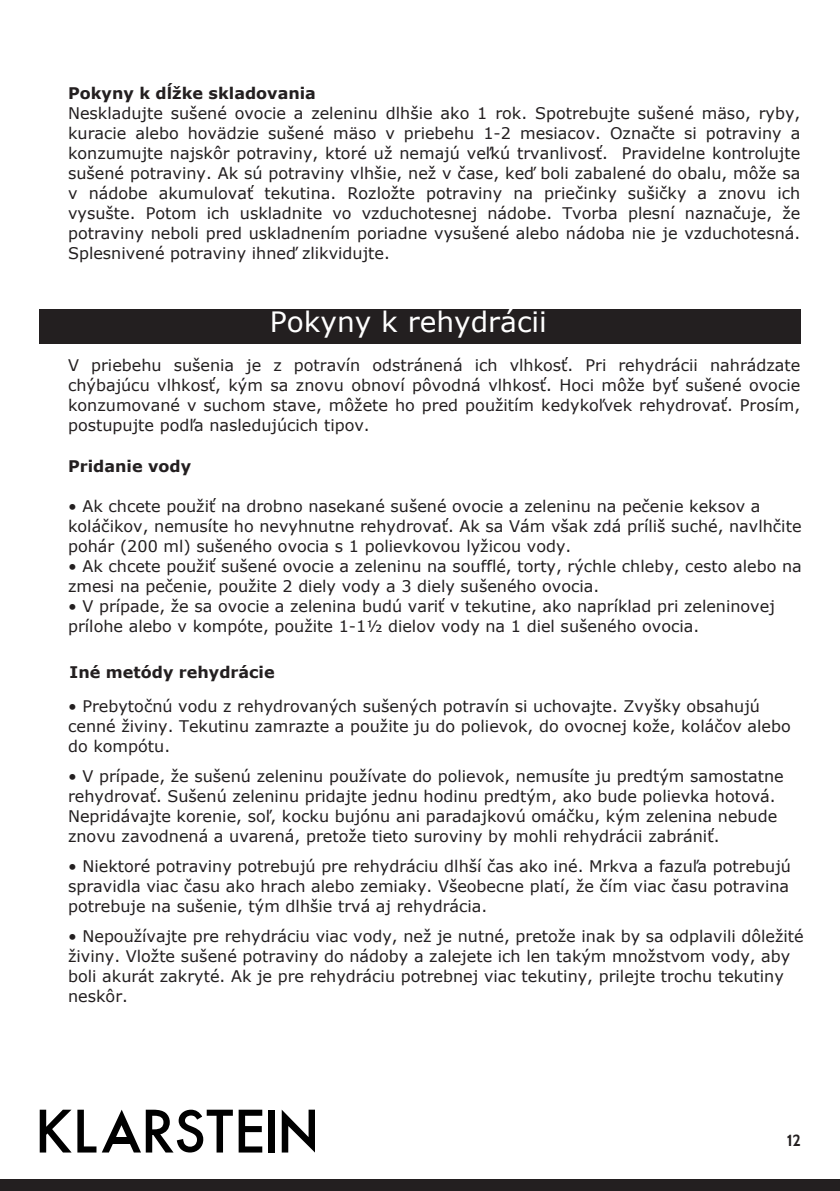
<style>
.page{position:relative;width:840px;height:1191px;background:#fff}
.page>*{position:absolute;margin:0;border:0;box-sizing:border-box;transform-origin:0 0}
.t1{font:28px "Verdana";color:#fff}
.t2{font:16px/20px "Verdana";color:#231f20}
.t3{font:700 16px "Verdana";color:#231f20}
.t4{font:700 16px "Cabin";color:#231f20}
</style>
<div class="page">
<div style="left:0;top:1179px;width:839px;height:12px;background:#231f20"></div>
<svg style="left:40px;top:1109px;width:56px;height:43px"></svg>
<div style="left:268px;top:1109px;width:7px;height:43px;background:#000"></div>
<svg style="left:102px;top:1109px;width:160px;height:43px"></svg>
<div style="left:110px;top:1137px;width:23px;height:6px;background:#000"></div>
<svg style="left:281px;top:1109px;width:34px;height:43px"></svg>
<div style="left:40px;top:309px;width:760px;height:35px;background:#231f20"></div>
<p class="t3" style="left:68px;top:81px;width:249px">Pokyny k dĺžke skladovania</p>
<p class="t2" style="left:68px;top:103px;width:733px;text-align:justify">Neskladujte sušené ovocie a zeleninu dlhšie ako 1 rok. Spotrebujte sušené mäso, ryby, kuracie alebo hovädzie sušené mäso v priebehu 1-2 mesiacov. Označte si potraviny a konzumujte najskôr potraviny, ktoré už nemajú veľkú trvanlivosť. Pravidelne kontrolujte sušené potraviny. Ak sú potraviny vlhšie, než v čase, keď boli zabalené do obalu, môže sa v nádobe akumulovať tekutina. Rozložte potraviny na priečinky sušičky a znovu ich vysušte. Potom ich uskladnite vo vzduchotesnej nádobe. Tvorba plesní naznačuje, že potraviny neboli pred uskladnením poriadne vysušené alebo nádoba nie je vzduchotesná.<br>Splesnivené potraviny ihneď zlikvidujte.</p>
<h1 class="t1" style="left:270px;top:303px;width:278px">Pokyny k rehydrácii</h1>
<p class="t2" style="left:68px;top:355px;width:733px;text-align:justify">V priebehu sušenia je z potravín odstránená ich vlhkosť. Pri rehydrácii nahrádzate chýbajúcu vlhkosť, kým sa znovu obnoví pôvodná vlhkosť. Hoci môže byť sušené ovocie konzumované v suchom stave, môžete ho pred použitím kedykoľvek rehydrovať. Prosím, postupujte podľa nasledujúcich tipov.</p>
<p class="t3" style="left:68px;top:454px;width:124px">Pridanie vody</p>
<p class="t2" style="left:68px;top:496px;width:734px">• Ak chcete použiť na drobno nasekané sušené ovocie a zeleninu na pečenie keksov a koláčikov, nemusíte ho nevyhnutne rehydrovať. Ak sa Vám však zdá príliš suché, navlhčite pohár (200 ml) sušeného ovocia s 1 polievkovou lyžicou vody.</p>
<p class="t2" style="left:68px;top:556px;width:734px">• Ak chcete použiť sušené ovocie a zeleninu na soufflé, torty, rýchle chleby, cesto alebo na zmesi na pečenie, použite 2 diely vody a 3 diely sušeného ovocia.</p>
<p class="t2" style="left:68px;top:596px;width:707px">• V prípade, že sa ovocie a zelenina budú variť v tekutine, ako napríklad pri zeleninovej prílohe alebo v kompóte, použite 1-1½ dielov vody na 1 diel sušeného ovocia.</p>
<p class="t3" style="left:70px;top:660px;width:206px">Iné metódy rehydrácie</p>
<p class="t2" style="left:68px;top:695px;width:723px">• Prebytočnú vodu z rehydrovaných sušených potravín si uchovajte. Zvyšky obsahujú cenné živiny. Tekutinu zamrazte a použite ju do polievok, do ovocnej kože, koláčov alebo do kompótu.</p>
<p class="t2" style="left:68px;top:765px;width:716px">• V prípade, že sušenú zeleninu používate do polievok, nemusíte ju predtým samostatne rehydrovať. Sušenú zeleninu pridajte jednu hodinu predtým, ako bude polievka hotová.<br>Nepridávajte korenie, soľ, kocku bujónu ani paradajkovú omáčku, kým zelenina nebude znovu zavodnená a uvarená, pretože tieto suroviny by mohli rehydrácii zabrániť.</p>
<p class="t2" style="left:68px;top:855px;width:724px;text-align:justify">• Niektoré potraviny potrebujú pre rehydráciu dlhší čas ako iné. Mrkva a fazuľa potrebujú spravidla viac času ako hrach alebo zemiaky. Všeobecne platí, že čím viac času potravina potrebuje na sušenie, tým dlhšie trvá aj rehydrácia.</p>
<p class="t2" style="left:68px;top:925px;width:736px">• Nepoužívajte pre rehydráciu viac vody, než je nutné, pretože inak by sa odplavili dôležité živiny. Vložte sušené potraviny do nádoby a zalejete ich len takým množstvom vody, aby boli akurát zakryté. Ak je pre rehydráciu potrebnej viac tekutiny, prilejte trochu tekutiny neskôr.</p>
<p class="t4" style="left:786px;top:1130px;width:16px">12</p>
</div>
